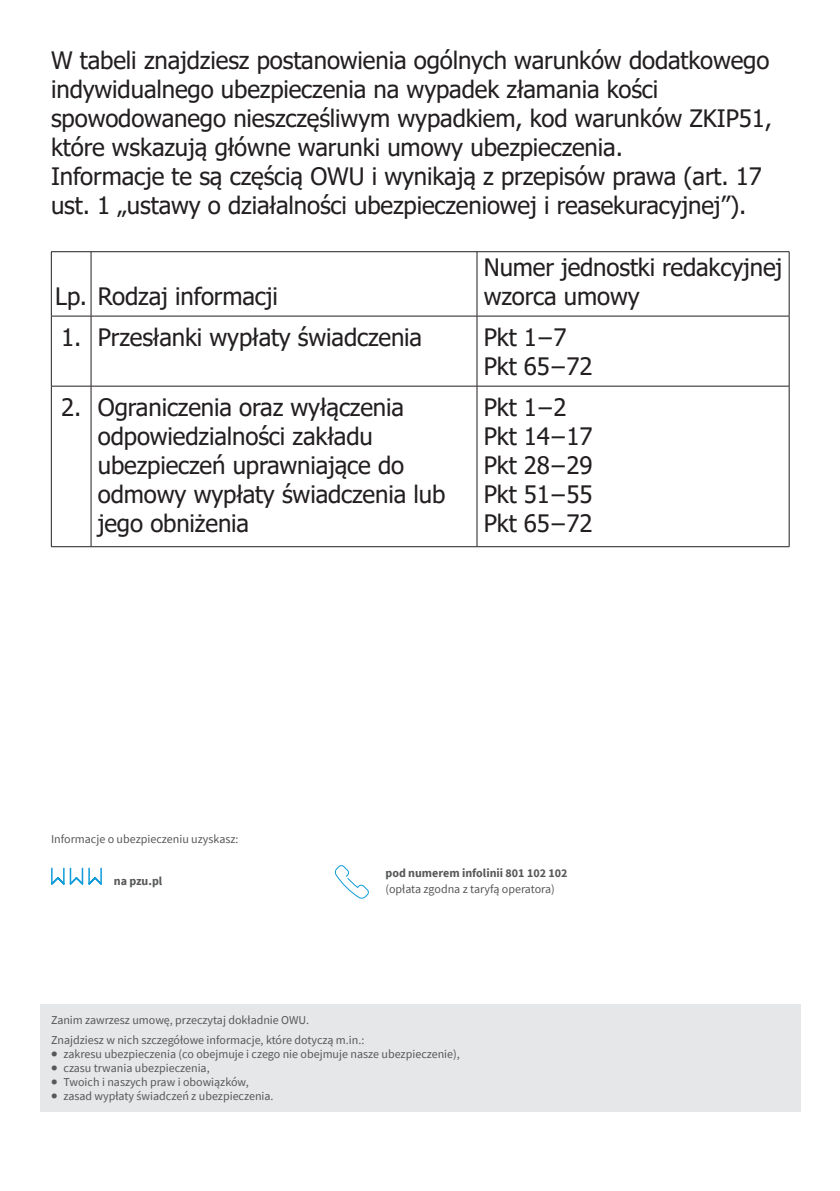
<style>
.page{position:relative;width:840px;height:1191px;background:#fff}
.page>*{position:absolute;margin:0;border:0;box-sizing:border-box;transform-origin:0 0}
.TEKST_ZAŁĄCZNIKA_TAB{font:24px/29px "Tahoma";letter-spacing:-.005em;color:#231f20}
._1_Treść_normal_I_st{font:12px/16px "Source Sans Pro";color:#57585a}
._1_Treść_normal_I_st-2{font:700 12px "Source Sans Pro";letter-spacing:-.005em;color:#57585a}
.s1{font-weight:700}
</style>
<div class="page">
<hr style="left:51px;top:251px;width:40px;height:1px;background:#231f20">
<hr style="left:51px;top:252px;width:1px;height:64px;background:#231f20">
<hr style="left:91px;top:251px;width:385px;height:1px;background:#231f20">
<hr style="left:91px;top:252px;width:1px;height:64px;background:#231f20">
<hr style="left:476px;top:251px;width:313px;height:1px;background:#231f20">
<hr style="left:476px;top:252px;width:1px;height:64px;background:#231f20">
<hr style="left:788px;top:252px;width:1px;height:64px;background:#231f20">
<hr style="left:51px;top:316px;width:40px;height:1px;background:#231f20">
<hr style="left:51px;top:316px;width:1px;height:70px;background:#231f20">
<hr style="left:91px;top:316px;width:385px;height:1px;background:#231f20">
<hr style="left:91px;top:316px;width:1px;height:70px;background:#231f20">
<hr style="left:476px;top:316px;width:313px;height:1px;background:#231f20">
<hr style="left:476px;top:316px;width:1px;height:70px;background:#231f20">
<hr style="left:788px;top:316px;width:1px;height:70px;background:#231f20">
<hr style="left:51px;top:386px;width:40px;height:1px;background:#231f20">
<hr style="left:51px;top:386px;width:1px;height:160px;background:#231f20">
<hr style="left:91px;top:386px;width:385px;height:1px;background:#231f20">
<hr style="left:91px;top:386px;width:1px;height:160px;background:#231f20">
<hr style="left:476px;top:386px;width:313px;height:1px;background:#231f20">
<hr style="left:476px;top:386px;width:1px;height:160px;background:#231f20">
<hr style="left:788px;top:386px;width:1px;height:160px;background:#231f20">
<hr style="left:51px;top:546px;width:40px;height:1px;background:#231f20">
<hr style="left:91px;top:546px;width:385px;height:1px;background:#231f20">
<hr style="left:476px;top:546px;width:313px;height:1px;background:#231f20">
<div style="left:40px;top:1004px;width:759px;height:107px;background:#e6e7e9"></div>
<svg style="left:51px;top:867px;width:51px;height:18px"></svg>
<svg style="left:334px;top:865px;width:35px;height:34px"></svg>
<p class="TEKST_ZAŁĄCZNIKA_TAB" style="left:51px;top:47px;width:722px">W tabeli znajdziesz postanowienia ogólnych warunków dodatkowego indywidualnego ubezpieczenia na wypadek złamania kości spowodowanego nieszczęśliwym wypadkiem, kod warunków ZKIP51, które wskazują główne warunki umowy ubezpieczenia.</p>
<p class="TEKST_ZAŁĄCZNIKA_TAB" style="left:51px;top:163px;width:712px">Informacje te są częścią OWU i wynikają z przepisów prawa (art. 17 ust. 1 „ustawy o działalności ubezpieczeniowej i reasekuracyjnej”).</p>
<p class="TEKST_ZAŁĄCZNIKA_TAB" style="left:55px;top:283px;width:224px">Lp. Rodzaj informacji</p>
<p class="TEKST_ZAŁĄCZNIKA_TAB" style="left:483px;top:254px;width:300px">Numer jednostki redakcyjnej wzorca umowy</p>
<p class="TEKST_ZAŁĄCZNIKA_TAB" style="left:61px;top:324px;width:22px">1.</p>
<p class="TEKST_ZAŁĄCZNIKA_TAB" style="left:98px;top:324px;width:325px">Przesłanki wypłaty świadczenia</p>
<p class="TEKST_ZAŁĄCZNIKA_TAB" style="left:483px;top:324px;width:84px">Pkt 1 – 7</p>
<p class="TEKST_ZAŁĄCZNIKA_TAB" style="left:483px;top:353px;width:110px">Pkt 65 – 72</p>
<p class="TEKST_ZAŁĄCZNIKA_TAB" style="left:61px;top:394px;width:22px">2.</p>
<p class="TEKST_ZAŁĄCZNIKA_TAB" style="left:98px;top:394px;width:349px">Ograniczenia oraz wyłączenia odpowiedzialności zakładu ubezpieczeń uprawniające do odmowy wypłaty świadczenia lub jego obniżenia</p>
<p class="TEKST_ZAŁĄCZNIKA_TAB" style="left:483px;top:394px;width:84px">Pkt 1 – 2</p>
<p class="TEKST_ZAŁĄCZNIKA_TAB" style="left:483px;top:423px;width:110px">Pkt 14 – 17</p>
<p class="TEKST_ZAŁĄCZNIKA_TAB" style="left:483px;top:452px;width:110px">Pkt 28 – 29</p>
<p class="TEKST_ZAŁĄCZNIKA_TAB" style="left:483px;top:481px;width:110px">Pkt 51 – 55</p>
<p class="TEKST_ZAŁĄCZNIKA_TAB" style="left:483px;top:510px;width:110px">Pkt 65 – 72</p>
<p class="_1_Treść_normal_I_st" style="left:51px;top:830px;width:189px">Informacje o ubezpieczeniu uzyskasz:</p>
<p class="_1_Treść_normal_I_st-2" style="left:114px;top:872px;width:50px">na pzu.pl</p>
<p class="_1_Treść_normal_I_st" style="left:385px;top:864px;width:183px"><span class="s1">pod numerem infolinii 801 102 102 </span>(opłata zgodna z taryfą operatora)</p>
<p class="_1_Treść_normal_I_st" style="left:51px;top:1012px;width:259px">Zanim zawrzesz umowę, przeczytaj dokładnie OWU.</p>
<p class="_1_Treść_normal_I_st" style="left:51px;top:1032px;width:314px">Znajdziesz w nich szczegółowe informacje, które dotyczą m.in.:</p>
<p class="_1_Treść_normal_I_st" style="left:51px;top:1046px;width:410px">• zakresu ubezpieczenia (co obejmuje i czego nie obejmuje nasze ubezpieczenie),</p>
<p class="_1_Treść_normal_I_st" style="left:51px;top:1060px;width:160px">• czasu trwania ubezpieczenia,</p>
<p class="_1_Treść_normal_I_st" style="left:51px;top:1074px;width:199px">• Twoich i naszych praw i obowiązków,</p>
<p class="_1_Treść_normal_I_st" style="left:51px;top:1088px;width:224px">• zasad wypłaty świadczeń z ubezpieczenia.</p>
</div>
